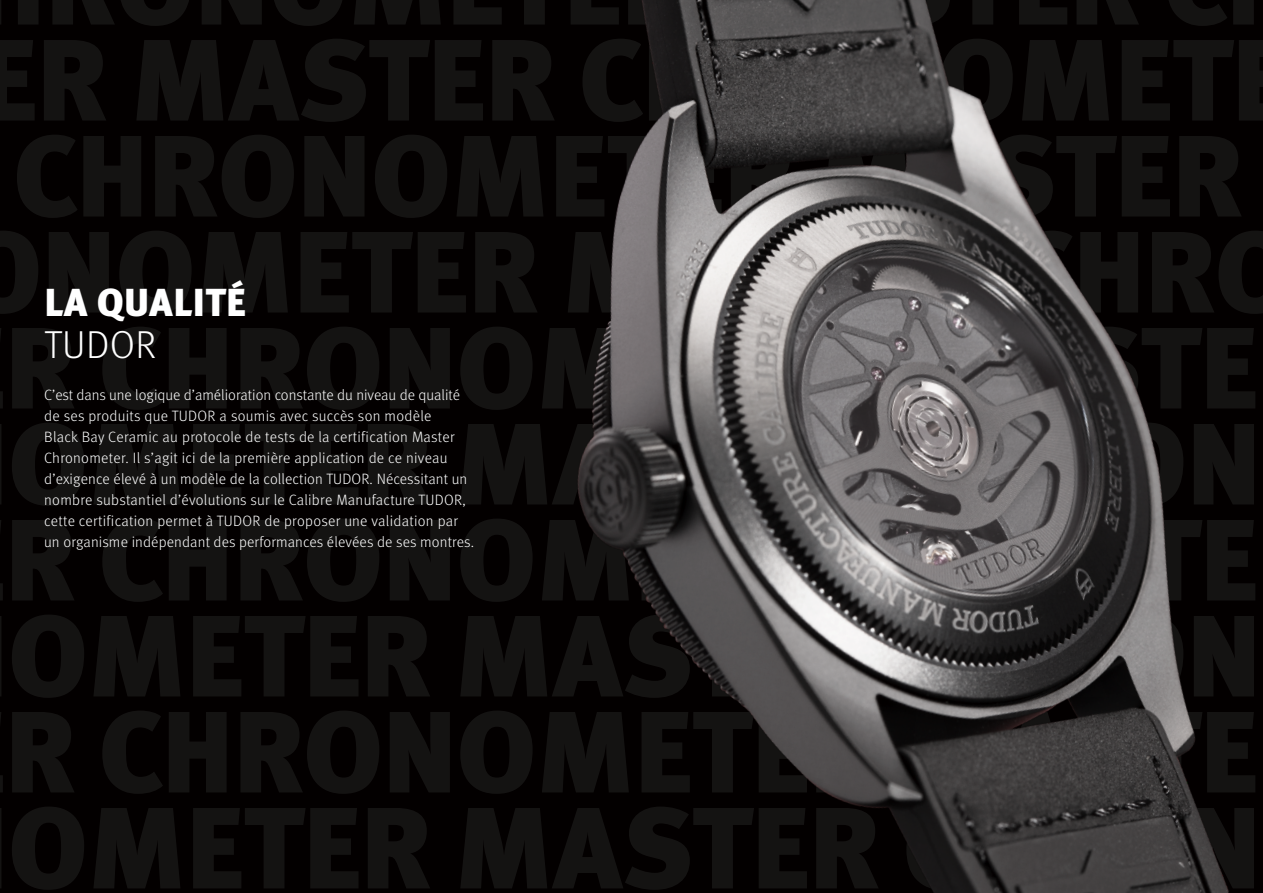
<style>
.page{position:relative;width:1263px;height:893px;background:#030000}
.page>*{position:absolute;margin:0;border:0;box-sizing:border-box;transform-origin:0 0}
.t1{font:900 39px "Meta Pro";letter-spacing:.01em;color:#fff}
.t2{font:300 39px "Meta Pro";letter-spacing:.01em;color:#fff}
.t3{font:300 15px/21px "Meta Pro";letter-spacing:.015em;color:#fff}
</style>
<div class="page">
<img style="left:577px;top:0;width:652px;height:893px">
<h1 class="t1" style="left:44px;top:271px;width:203px">LA QUALITÉ</h1>
<h1 class="t2" style="left:44px;top:316px;width:113px">TUDOR</h1>
<p class="t3" style="left:44px;top:383px;width:431px">C’est dans une logique d’amélioration constante du niveau de qualité de ses produits que TUDOR a soumis avec succès son modèle<br>Black Bay Ceramic au protocole de tests de la certification Master Chronometer. Il s’agit ici de la première application de ce niveau d’exigence élevé à un modèle de la collection TUDOR. Nécessitant un nombre substantiel d’évolutions sur le Calibre Manufacture TUDOR, cette certification permet à TUDOR de proposer une validation par un organisme indépendant des performances élevées de ses montres.</p>
</div>
